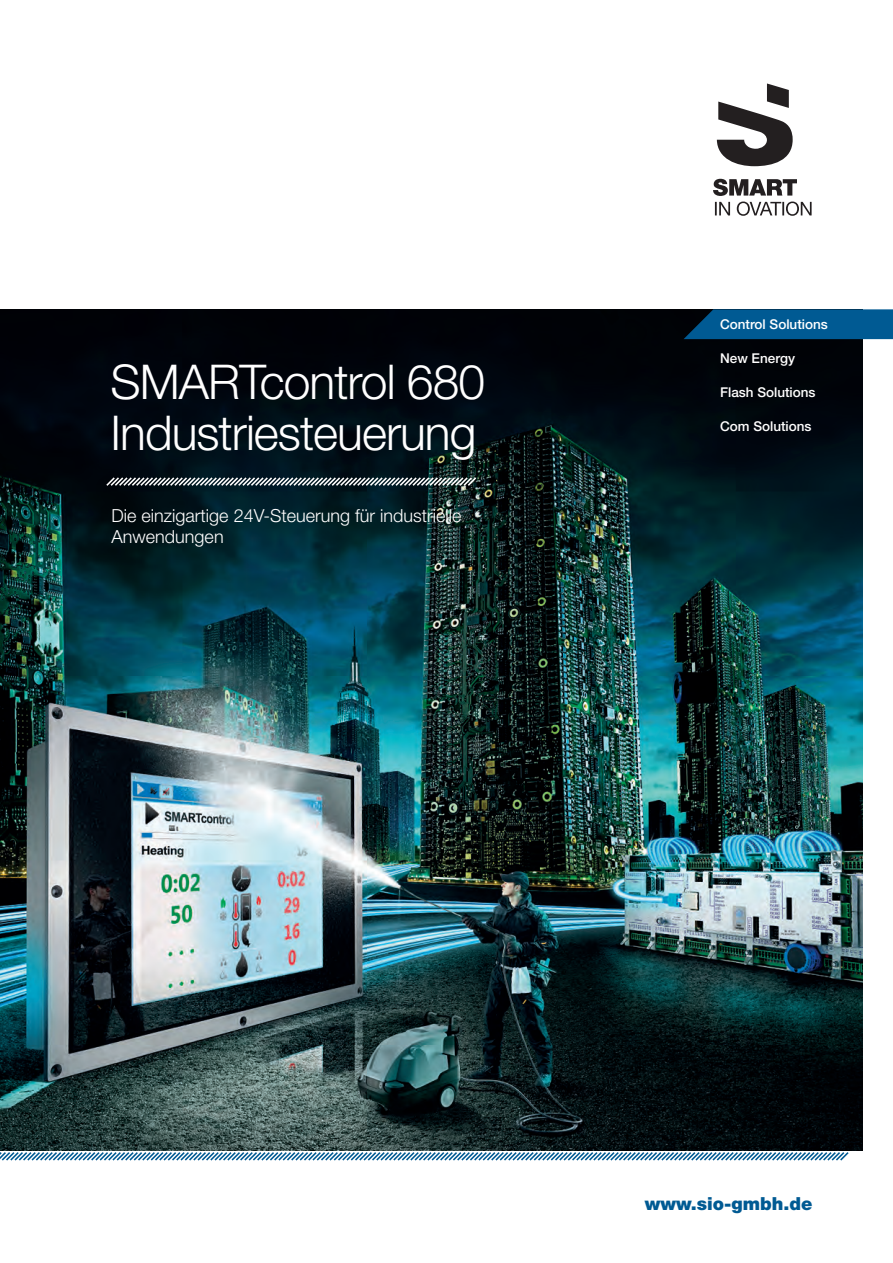
<style>
.page{position:relative;width:893px;height:1263px;background:#fff}
.page>*{position:absolute;margin:0;border:0;box-sizing:border-box;transform-origin:0 0}
.SMART_Titel{font:300 48px/51px "Helvetica Neue LT Std";letter-spacing:-.02em;color:#fff}
.SMART_Untertitel{font:300 18px/21px "Helvetica Neue LT Std";color:#fff}
.t1{font:900 18px "Helvetica Neue LT Std";color:#005a93}
.SMART_Rubrik{font:500 13.5px "Helvetica Neue LT Std";color:#fff}
</style>
<div class="page">
<img style="left:0;top:309px;width:862px;height:842px">
<svg style="left:717px;top:83px;width:76px;height:83px"></svg>
<svg style="left:713px;top:179px;width:84px;height:17px"></svg>
<svg style="left:715px;top:202px;width:97px;height:14px"></svg>
<svg style="left:684px;top:309px;width:209px;height:30px;background:#005388"></svg>
<svg style="left:105px;top:476px;width:373px;height:11px;background:#5a666b"></svg>
<svg style="left:0;top:1150px;width:850px;height:11px"></svg>
<p class="SMART_Titel" style="left:111px;top:356px;width:376px">SMARTcontrol 680<br>Industriesteuerung</p>
<p class="SMART_Untertitel" style="left:112px;top:505px;width:351px">Die einzigartige 24V-Steuerung für industrielle<br>Anwendungen</p>
<p class="SMART_Rubrik" style="left:720px;top:316px;width:109px">Control Solutions</p>
<p class="SMART_Rubrik" style="left:720px;top:350px;width:77px">New Energy</p>
<p class="SMART_Rubrik" style="left:720px;top:384px;width:97px">Flash Solutions</p>
<p class="SMART_Rubrik" style="left:720px;top:418px;width:93px">Com Solutions</p>
<p class="t1" style="left:645px;top:1193px;width:169px">www.sio-gmbh.de</p>
</div>
